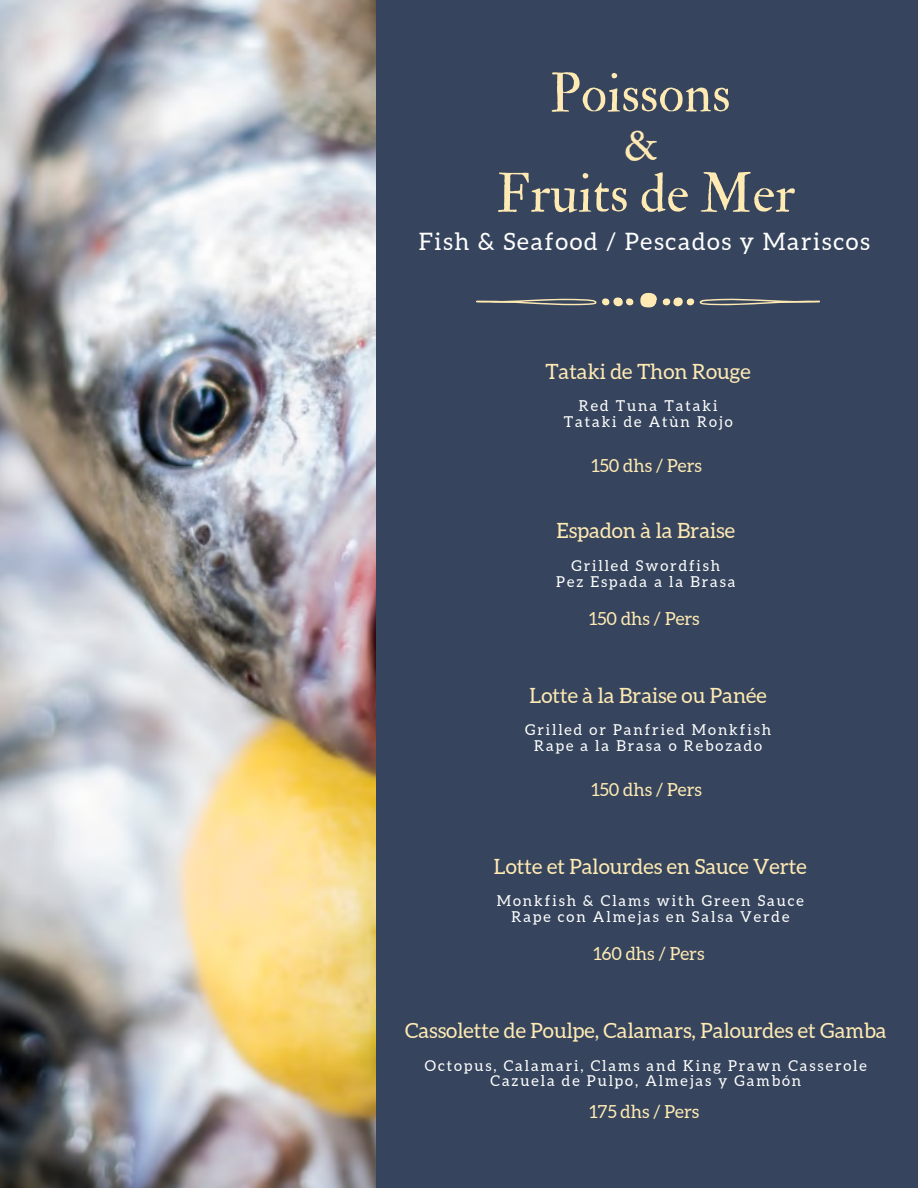
<style>
.page{position:relative;width:918px;height:1188px;background:#36455d}
.page>*{position:absolute;margin:0;border:0;box-sizing:border-box;transform-origin:0 0}
.t1{font:54px "IM FELL Double Pica Roman";color:#ffeab4}
.t2{font:42px "IM FELL Double Pica Roman";color:#ffeab4}
.t3{font:24px "Aleo";letter-spacing:.07em;color:#fff}
.t4{font:21px "Aleo";color:#ffeab4}
.t5{font:18px "Aleo";color:#ffeab4}
.t6{font:15px/15.8px "Aleo";letter-spacing:.13em;color:#fff;text-align:center}
</style>
<div class="page">
<img style="left:0;top:0;width:376px;height:1188px">
<svg style="left:476px;top:292px;width:344px;height:16px"></svg>
<h1 class="t1" style="left:550px;top:61px;width:183px">Poissons</h1>
<h2 class="t2" style="left:624px;top:120px;width:37px">&amp;</h2>
<h1 class="t1" style="left:496px;top:161px;width:300px">Fruits de Mer</h1>
<h3 class="t3" style="left:419px;top:228px;width:453px">Fish &amp; Seafood / Pescados y Mariscos</h3>
<h3 class="t4" style="left:545px;top:359px;width:207px">Tataki de Thon Rouge</h3>
<p class="t6" style="left:564px;top:398px;width:170px">Red Tuna Tataki<br>Tataki de Atùn Rojo</p>
<p class="t5" style="left:591px;top:456px;width:112px">150 dhs / Pers</p>
<h3 class="t4" style="left:557px;top:519px;width:180px">Espadon à la Braise</h3>
<p class="t6" style="left:556px;top:558px;width:181px">Grilled Swordfish<br>Pez Espada a la Brasa</p>
<p class="t5" style="left:589px;top:609px;width:112px">150 dhs / Pers</p>
<h3 class="t4" style="left:529px;top:683px;width:239px">Lotte à la Braise ou Panée</h3>
<p class="t6" style="left:525px;top:722px;width:248px">Grilled or Panfried Monkfish<br>Rape a la Brasa o Rebozado</p>
<p class="t5" style="left:591px;top:780px;width:112px">150 dhs / Pers</p>
<h3 class="t4" style="left:494px;top:854px;width:314px">Lotte et Palourdes en Sauce Verte</h3>
<p class="t6" style="left:497px;top:893px;width:309px">Monkfish &amp; Clams with Green Sauce<br>Rape con Almejas en Salsa Verde</p>
<p class="t5" style="left:593px;top:944px;width:113px">160 dhs / Pers</p>
<h3 class="t4" style="left:405px;top:1019px;width:483px">Cassolette de Poulpe, Calamars, Palourdes et Gamba</h3>
<p class="t6" style="left:425px;top:1057px;width:444px">Octopus, Calamari, Clams and King Prawn Casserole<br>Cazuela de Pulpo, Almejas y Gambón</p>
<p class="t5" style="left:590px;top:1101px;width:111px">175 dhs / Pers</p>
</div>
